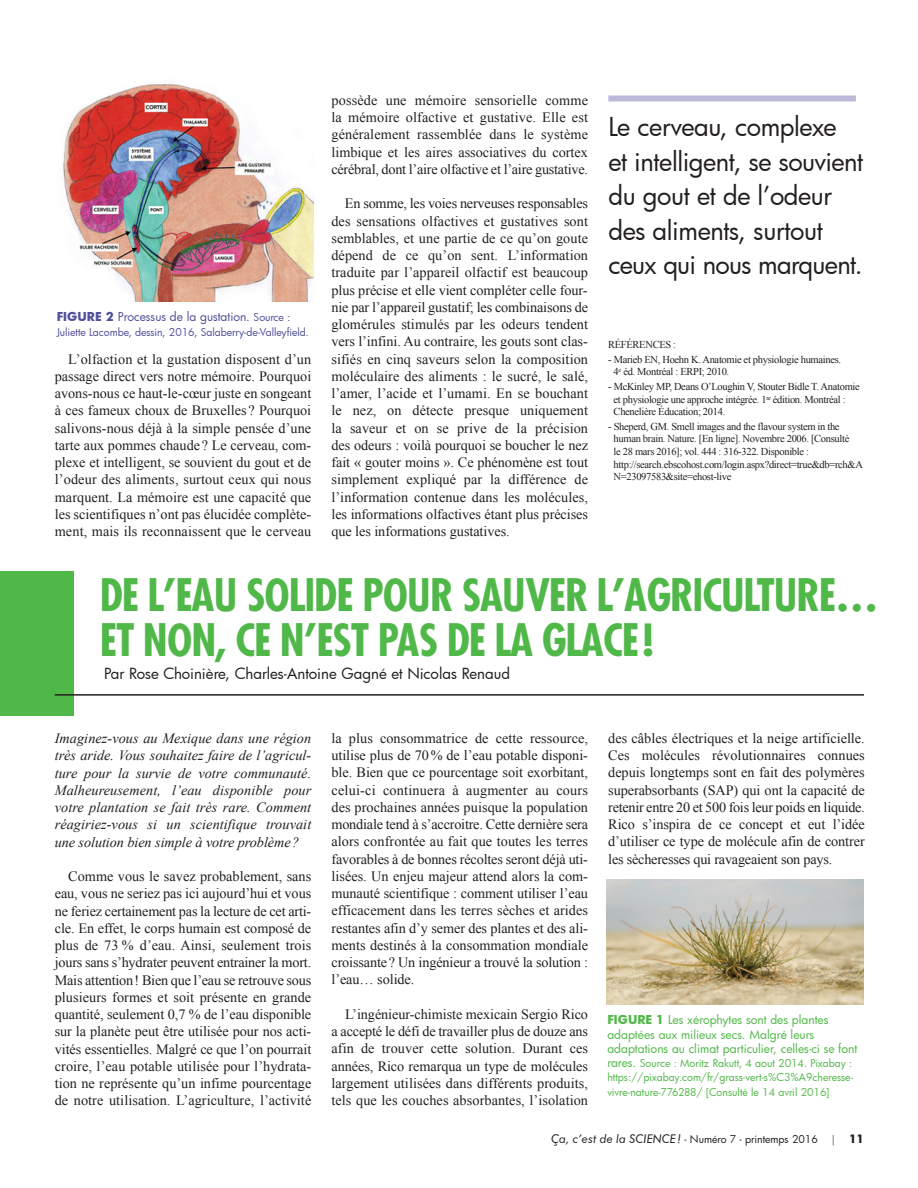
<style>
.page{position:relative;width:918px;height:1188px;background:#fff}
.page>*{position:absolute;margin:0;border:0;box-sizing:border-box;transform-origin:0 0}
.t1{font:700 condensed 43.5px/45px "Futura";letter-spacing:-.02em;color:#50b848}
.t2{font:25.5px/34.5px "Futura";letter-spacing:-.015em;color:#231f20}
.t3{font:15px "Futura";color:#231f20}
.t4{font:14.25px/17.2px "Times New Roman";letter-spacing:-.005em;color:#231f20;text-align:justify}
.t5{font:italic 14.25px/17.2px "Times New Roman";letter-spacing:-.005em;color:#231f20;text-align:justify}
.t6{font:12px/14.2px "Futura";color:#50b848}
.t7{font:12px "Futura";color:#4f4f9a}
.t8{font:10.5px/12.6px "Times New Roman";letter-spacing:-.03em;color:#231f20}
.t9{font:10.5px/14.2px "Futura";color:#50b848;text-align:justify}
.t10{font:10.5px "Futura";letter-spacing:-.005em;color:#4f4f9a}
.t11{font:10.5px "Futura";color:#231f20}
.s1{font-weight:700}
.s2{font-size:10.5px}
.s3{font-size:12px}
.s4{font-family:"Futura BT";font-style:italic;font-size:12px}
.s5{font-family:"Futura BT";font-weight:700;color:#939598}
.s6{font-family:"Futura BT";font-weight:700;font-size:12px}
</style>
<div class="page">
<div style="left:0;top:571px;width:73px;height:145px;background:#50b848"></div>
<hr style="left:55px;top:694px;width:809px;height:2px;background:#231f20">
<div style="left:608px;top:96px;width:248px;height:6px;background:#bcb9d9"></div>
<img style="left:607px;top:880px;width:257px;height:125px">
<img style="left:63px;top:83px;width:250px;height:218px">
<p class="t7" style="left:57px;top:309px;width:235px"><span class="s1">FIGURE 2</span> Processus de la gustation. <span class="s2">Source :</span></p>
<p class="t10" style="left:57px;top:325px;width:253px">Juliette Lacombe, dessin, 2016, Salaberry-de-Valleyfield.</p>
<p class="t4" style="left:55px;top:350px;width:258px;text-indent:14px">L’olfaction et la gustation disposent d’un passage direct vers notre mémoire. Pourquoi avons-nous ce haut-le-cœur juste en songeant à ces fameux choux de Bruxelles ? Pourquoi salivons-nous déjà à la simple pensée d’une tarte aux pommes chaude ? Le cerveau, com&shy;plexe et intelligent, se souvient du gout et de l’odeur des aliments, surtout ceux qui nous marquent. La mémoire est une capacité que les scientifiques n’ont pas élucidée complète&shy;ment, mais ils reconnaissent que le cerveau</p>
<p class="t4" style="left:331px;top:91px;width:258px">possède une mémoire sensorielle comme la mémoire olfactive et gustative. Elle est généralement rassemblée dans le système limbique et les aires associatives du cortex cérébral, dont l’aire olfactive et l’aire gustative.</p>
<p class="t4" style="left:331px;top:195px;width:258px;text-indent:14px">En somme, les voies nerveuses responsables des sensations olfactives et gustatives sont semblables, et une partie de ce qu’on goute dépend de ce qu’on sent. L’information traduite par l’appareil olfactif est beaucoup plus précise et elle vient compléter celle four&shy;nie par l’appareil gustatif; les combinaisons de glomérules stimulés par les odeurs tendent vers l’infini. Au contraire, les gouts sont clas&shy;sifiés en cinq saveurs selon la composition moléculaire des aliments : le sucré, le salé, l’amer, l’acide et l’umami. En se bouchant le nez, on détecte presque uniquement la saveur et on se prive de la précision des odeurs : voilà pourquoi se boucher le nez fait « gouter moins ». Ce phénomène est tout simplement expliqué par la différence de l’information contenue dans les molécules, les informations olfactives étant plus précises que les informations gustatives.</p>
<h2 class="t2" style="left:608px;top:109px;width:256px">Le cerveau, complexe<br>et intelligent, se souvient du gout et de l’odeur des aliments, surtout ceux qui nous marquent.</h2>
<p class="t8" style="left:608px;top:338px;width:70px">RÉFÉRENCES :</p>
<p class="t8" style="left:614px;top:353px;width:229px;text-indent:-5px">- Marieb EN, Hoehn K. Anatomie et physiologie humaines.<br>4<sup>e</sup> éd. Montréal : ERPI; 2010.</p>
<p class="t8" style="left:614px;top:380px;width:248px;text-indent:-5px">- McKinley MP, Deans O’Loughin V, Stouter Bidle T. Anatomie et physiologie une approche intégrée. 1<sup>re</sup> édition. Montréal :<br>Chenelière Éducation; 2014.</p>
<p class="t8" style="left:614px;top:420px;width:251px;text-indent:-5px">- Sheperd, GM. Smell images and the flavour system in the human brain. Nature. [En ligne]. Novembre 2006. [Consulté<br>le 28 mars 2016]; vol. 444 : 316-322. Disponible : http://search.ebscohost.com/login.aspx?direct=true&amp;db=rch&amp;A N=23097583&amp;site=ehost-live</p>
<h1 class="t1" style="left:100px;top:577px;width:780px">DE LÊEAU SOLIDE POUR SAUVER LÊAGRICULTURE⁄<br>ET NON, CE NÊEST PAS DE LA GLACE !</h1>
<p class="t3" style="left:104px;top:664px;width:407px">Par Rose Choinière, Charles-Antoine Gagné et Nicolas Renaud</p>
<p class="t5" style="left:55px;top:730px;width:258px">Imaginez-vous au Mexique dans une région très aride. Vous souhaitez faire de l’agricul&shy;ture pour la survie de votre communauté.<br>Malheureusement, l’eau disponible pour votre plantation se fait très rare. Comment réagiriez-vous si un scientifique trouvait une solution bien simple à votre problème?</p>
<p class="t4" style="left:55px;top:868px;width:258px;text-indent:14px">Comme vous le savez probablement, sans eau, vous ne seriez pas ici aujourd’hui et vous ne feriez certainement pas la lecture de cet arti&shy;cle. En effet, le corps humain est composé de plus de 73 % d’eau. Ainsi, seulement trois jours sans s’hydrater peuvent entrainer la mort.<br>Mais attention! Bien que l’eau se retrouve sous plusieurs formes et soit présente en grande quantité, seulement 0,7 % de l’eau disponible sur la planète peut être utilisée pour nos acti&shy;vités essentielles. Malgré ce que l’on pourrait croire, l’eau potable utilisée pour l’hydrata&shy;tion ne représente qu’un infime pourcentage de notre utilisation. L’agriculture, l’activité</p>
<p class="t4" style="left:331px;top:730px;width:258px">la plus consommatrice de cette ressource, utilise plus de 70% de l’eau potable disponi&shy;ble. Bien que ce pourcentage soit exorbitant, celui-ci continuera à augmenter au cours des prochaines années puisque la population mondiale tend à s’accroitre. Cette dernière sera alors confrontée au fait que toutes les terres favorables à de bonnes récoltes seront déjà uti&shy;lisées. Un enjeu majeur attend alors la com&shy;munauté scientifique : comment utiliser l’eau efficacement dans les terres sèches et arides restantes afin d’y semer des plantes et des ali&shy;ments destinés à la consommation mondiale croissante? Un ingénieur a trouvé la solution : l’eau… solide.</p>
<p class="t4" style="left:332px;top:1006px;width:258px;text-indent:13px">L’ingénieur-chimiste mexicain Sergio Rico a accepté le défi de travailler plus de douze ans afin de trouver cette solution. Durant ces années, Rico remarqua un type de molécules largement utilisées dans différents produits, tels que les couches absorbantes, l’isolation</p>
<p class="t4" style="left:608px;top:730px;width:258px">des câbles électriques et la neige artificielle.<br>Ces molécules révolutionnaires connues depuis longtemps sont en fait des polymères superabsorbants (SAP) qui ont la capacité de retenir entre 20 et 500 fois leur poids en liquide.<br>Rico s’inspira de ce concept et eut l’idée d’utiliser ce type de molécule afin de contrer les sècheresses qui ravageaient son pays.</p>
<p class="t6" style="left:607px;top:1013px;width:251px"><span class="s1">FIGURE 1</span> Les xérophytes sont des plantes adaptées aux milieux secs. Malgré leurs adaptations au climat particulier, celles-ci se font</p>
<p class="t9" style="left:607px;top:1056px;width:247px"><span class="s3">rares.</span> Source : Moritz Rakutt, 4 aout 2014. Pixabay : https://pixabay.com/fr/grass-vert-s%C3%A9cheresse&shy;vivre-nature-776288/ [Consulté le 14 avril 2016]</p>
<p class="t11" style="left:551px;top:1132px;width:314px"><span class="s4">Ça, c’est de la SCIENCE !</span> - Numéro 7 - printemps 2016 <span class="s5">|</span> <span class="s6">11</span></p>
</div>
